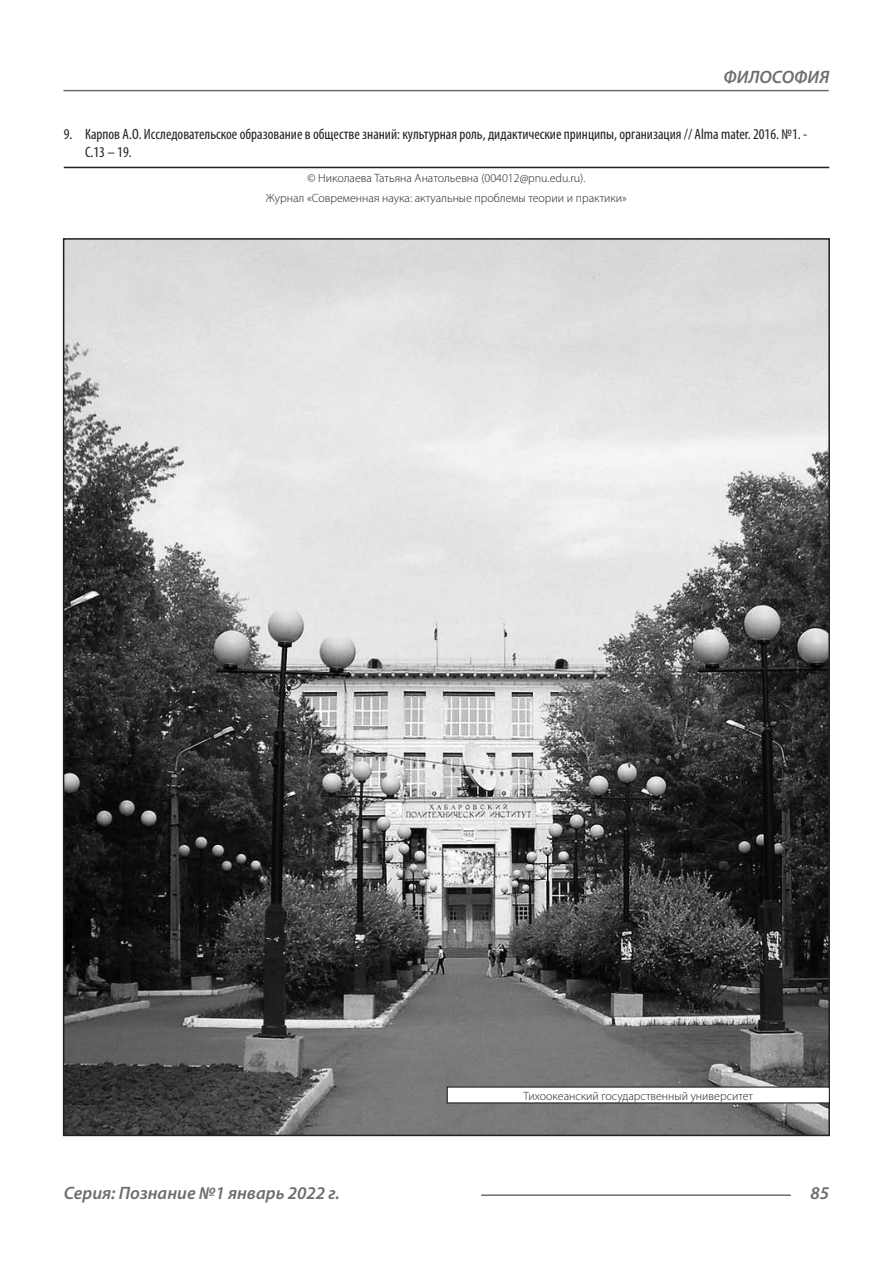
<style>
.page{position:relative;width:893px;height:1263px;background:#fff}
.page>*{position:absolute;margin:0;border:0;box-sizing:border-box;transform-origin:0 0}
.t1{font:italic 600 18px "Myriad Pro";color:#6c6d70}
.t2{font:condensed 15px/18px "Myriad Pro";color:#231f20}
.Автор_копирайт{font:300 12px "Myriad Pro";color:#231f20}
</style>
<div class="page">
<hr style="left:63px;top:90px;width:766px;height:1px;background:#6c6d70">
<hr style="left:481px;top:1194px;width:310px;height:2px;background:#6c6d70">
<hr style="left:64px;top:167px;width:765px;height:1px;background:#231f20">
<img style="left:66px;top:241px;width:761px;height:892px">
<div style="left:447px;top:1087px;width:382px;height:16px;background:#fff"></div>
<div style="left:447px;top:1086px;width:383px;height:17px;border:1px solid #231f20"></div>
<h1 class="t1" style="left:723px;top:66px;width:107px">ФИЛОСОФИЯ</h1>
<p class="t2" style="left:85px;top:125px;width:724px;text-indent:-21px">9. Карпов А.О. Исследовательское образование в обществе знаний: культурная роль, дидактические принципы, организация // Alma mater. 2016. №1. -<br>С.13 – 19.</p>
<p class="Автор_копирайт" style="left:307px;top:171px;width:280px">© Николаева Татьяна Анатольевна (004012@pnu.edu.ru).</p>
<p class="Автор_копирайт" style="left:266px;top:190px;width:363px">Журнал «Современная наука: актуальные проблемы теории и практики»</p>
<p class="Автор_копирайт" style="left:524px;top:1088px;width:231px">Тихоокеанский государственный университет</p>
<h1 class="t1" style="left:64px;top:1182px;width:278px">Серия: Познание №1 январь 2022 г.</h1>
<h1 class="t1" style="left:810px;top:1182px;width:20px">85</h1>
</div>
